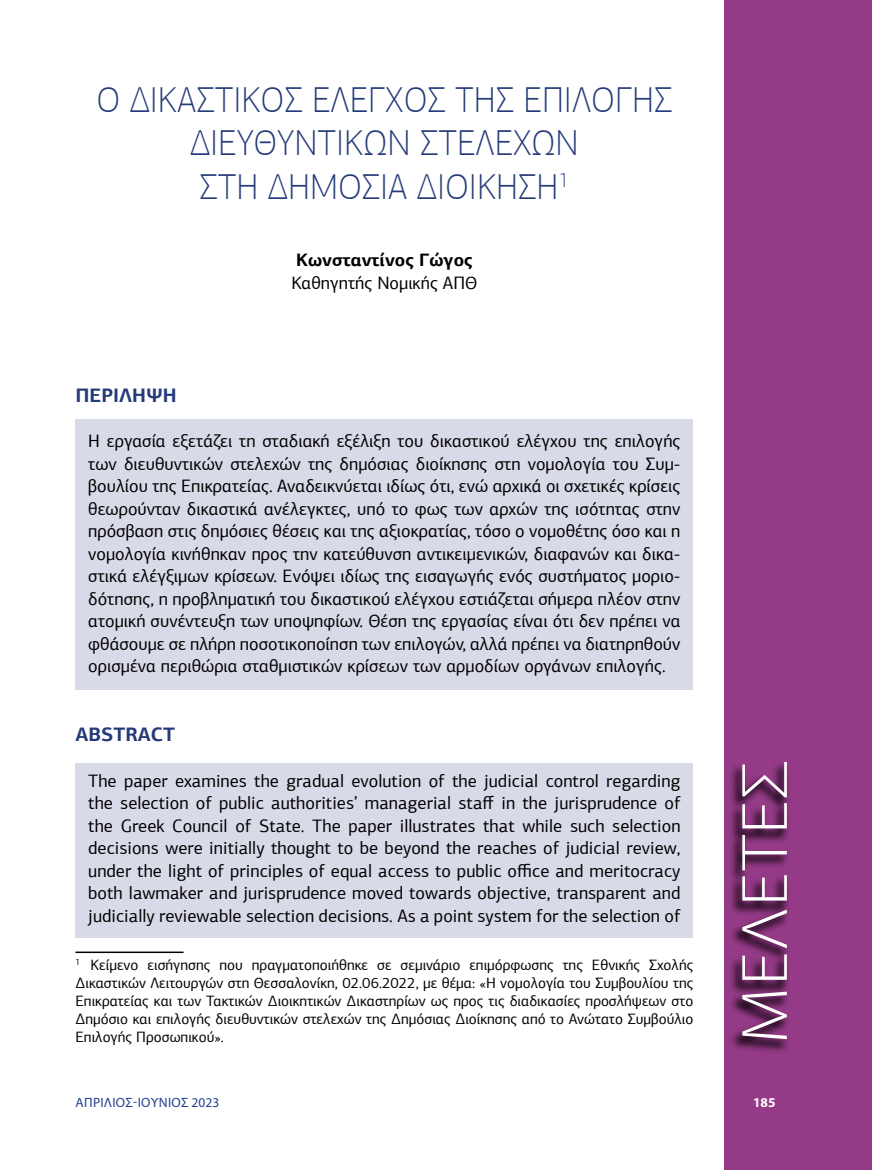
<style>
.page{position:relative;width:872px;height:1170px;background:#fff}
.page>*{position:absolute;margin:0;border:0;box-sizing:border-box;transform-origin:0 0}
.t1{font:300 66px "Myriad Pro";letter-spacing:.02em;color:#fff;scale:1.1 1}
.t2{font:100 36px/43.2px "PF Agora Sans Pro";color:#253b79;text-align:center}
.t3{font:700 19.5px "PF Agora Sans Pro";color:#253b79}
.t4{font:18px/22.5px "PF Agora Sans Pro";color:#000;text-align:justify}
.t5{font:700 18px "PF Agora Sans Pro";color:#000}
.t6{font:15px/18px "PF Agora Sans Pro";color:#000;text-align:justify}
.t7{font:13.5px "Myriad Pro";letter-spacing:.02em;color:#25408f}
.t8{font:700 13.5px "Myriad Pro";color:#fff}
</style>
<div class="page">
<div style="left:724px;top:0;width:148px;height:1169px;background:#943a86"></div>
<div style="left:729px;top:760px;width:60px;height:293px;background:#000;opacity:.75"></div>
<div style="left:75px;top:419px;width:618px;height:270px;background:#d9dae8"></div>
<div style="left:75px;top:763px;width:618px;height:175px;background:#d9dae8"></div>
<hr style="left:75px;top:951px;width:108px;height:1px;background:#000">
<h2 class="t2" style="left:96px;top:78px;width:577px">Ο ΔΙΚΑΣΤΙΚΌΣ ΈΛΕΓΧΟΣ ΤΗΣ ΕΠΙΛΟΓΉΣ<br>ΔΙΕΥΘΥΝΤΙΚΏΝ ΣΤΕΛΕΧΏΝ<br>ΣΤΗ ΔΗΜΌΣΙΑ ΔΙΟΊ ΚΗΣΗ<sup>1</sup></h2>
<p class="t5" style="left:296px;top:248px;width:178px">Κωνσταντίνος Γώγος</p>
<p class="t4" style="left:291px;top:271px;width:187px">Καθηγητής Νομικής ΑΠΘ</p>
<p class="t3" style="left:75px;top:383px;width:103px">ΠΕΡΙΛΗΨΗ</p>
<p class="t4" style="left:88px;top:429px;width:594px">Η εργασία εξετάζει τη σταδιακή εξέλιξη του δικαστικού ελέγχου της επιλογής των διευθυντικών στελεχών της δημόσιας διοίκησης στη νομολογία του Συμ&shy;βουλίου της Επικρατείας. Αναδεικνύεται ιδίως ότι, ενώ αρχικά οι σχετικές κρίσεις θεωρούνταν δικαστικά ανέλεγκτες, υπό το φως των αρχών της ισότητας στην πρόσβαση στις δημόσιες θέσεις και της αξιοκρατίας, τόσο ο νομοθέτης όσο και η νομολογία κινήθηκαν προς την κατεύθυνση αντικειμενικών, διαφανών και δικα&shy;στικά ελέγξιμων κρίσεων. Ενόψει ιδίως της εισαγωγής ενός συστήματος μοριο&shy;δότησης, η προβληματική του δικαστικού ελέγχου εστιάζεται σήμερα πλέον στην ατομική συνέντευξη των υποψηφίων. Θέση της εργασίας είναι ότι δεν πρέπει να φθάσουμε σε πλήρη ποσοτικοποίηση των επιλογών, αλλά πρέπει να διατηρηθούν ορισμένα περιθώρια σταθμιστικών κρίσεων των αρμοδίων οργάνων επιλογής.</p>
<p class="t3" style="left:75px;top:721px;width:101px">ABSTRACT</p>
<p class="t4" style="left:88px;top:769px;width:594px">The paper examines the gradual evolution of the judicial control regarding the selection of public authorities’ managerial staff in the jurisprudence of the Greek Council of State. The paper illustrates that while such selection decisions were initially thought to be beyond the reaches of judicial review, under the light of principles of equal access to public office and meritocracy both lawmaker and jurisprudence moved towards objective, transparent and judicially reviewable selection decisions. As a point system for the selection of</p>
<p class="t6" style="left:75px;top:956px;width:619px"><sup>1</sup> Κείμενο εισήγησης που πραγματοποιήθηκε σε σεμινάριο επιμόρφωσης της Εθνικής Σχολής Δικαστικών Λειτουργών στη Θεσσαλονίκη, 02.06.2022, με θέμα: «Η νομολογία του Συμβουλίου της Επικρατείας και των Τακτικών Διοικητικών Δικαστηρίων ως προς τις διαδικασίες προσλήψεων στο Δημόσιο και επιλογής διευθυντικών στελεχών της Δημόσιας Διοίκησης από το Ανώτατο Συμβούλιο Επιλογής Προσωπικού».</p>
<p class="t7" style="left:76px;top:1093px;width:145px">ΑΠΡΙΛΙΟΣ-ΙΟΥΝΙΟΣ 2023</p>
<h1 class="t1" style="left:725px;top:1043px;width:259px;rotate:-90deg">ΜΕΛΕΤΕΣ</h1>
<p class="t8" style="left:753px;top:1093px;width:24px">185</p>
</div>
